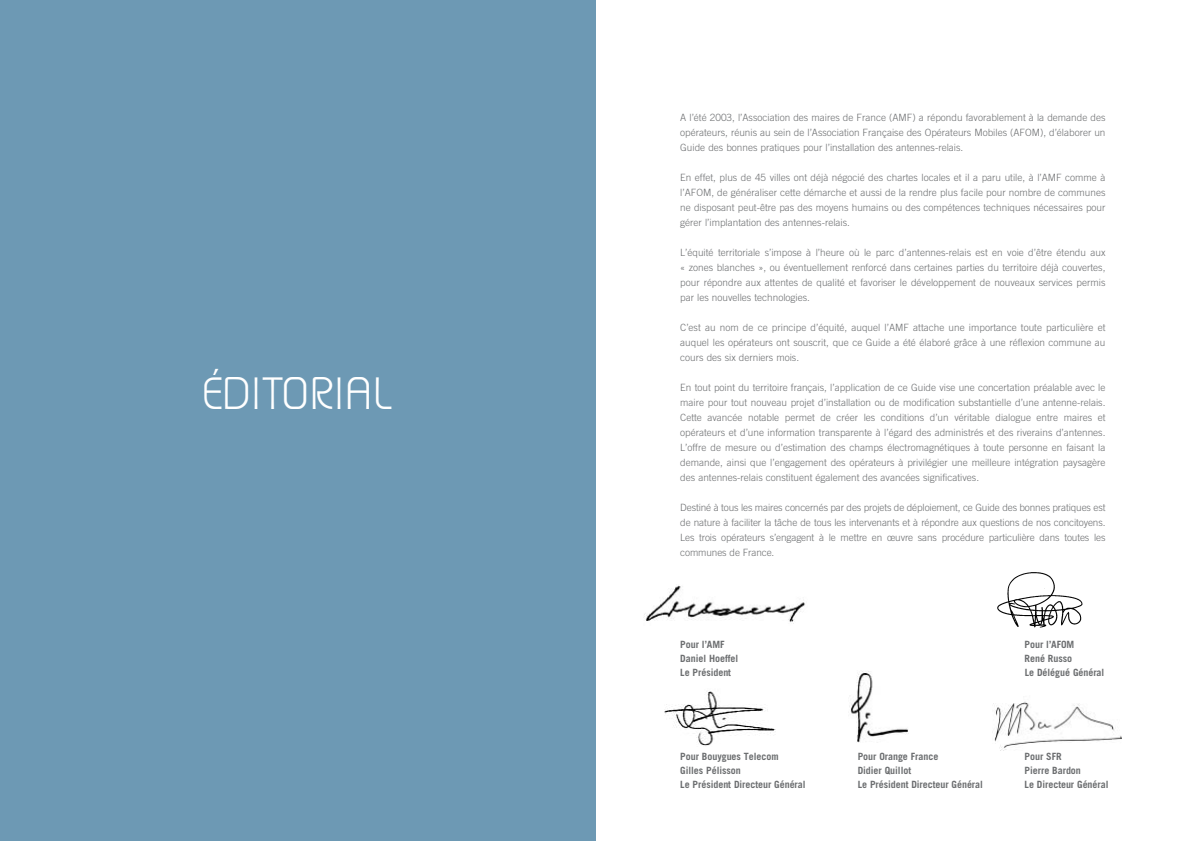
<style>
.page{position:relative;width:1190px;height:841px;background:#fff}
.page>*{position:absolute;margin:0;border:0;box-sizing:border-box;transform-origin:0 0}
.t1{font:300 40px "Prosper";letter-spacing:.09em;color:#fff}
.t2{font:300 10px/15px "Trade Gothic LT Std";color:#6c6e70;text-align:justify}
.t3{font:700 10px "Trade Gothic LT Std";letter-spacing:-.005em;color:#6c6e70}
</style>
<div class="page">
<img style="left:997px;top:572px;width:86px;height:56px">
<img style="left:849px;top:671px;width:59px;height:71px">
<img style="left:665px;top:691px;width:111px;height:55px">
<img style="left:644px;top:585px;width:161px;height:39px">
<img style="left:993px;top:701px;width:128px;height:50px">
<div style="left:0;top:0;width:595px;height:841px;background:#6d99b4"></div>
<h1 class="t1" style="left:205px;top:376px;width:189px">ÉDITORIAL</h1>
<p class="t2" style="left:680px;top:111px;width:427px">A l’été 2003, l’Association des maires de France (AMF) a répondu favorablement à la demande des opérateurs, réunis au sein de l’Association Française des Opérateurs Mobiles (AFOM), d’élaborer un Guide des bonnes pratiques pour l’installation des antennes-relais.</p>
<p class="t2" style="left:680px;top:171px;width:427px">En effet, plus de 45 villes ont déjà négocié des chartes locales et il a paru utile, à l’AMF comme à l’AFOM, de généraliser cette démarche et aussi de la rendre plus facile pour nombre de communes ne disposant peut-être pas des moyens humains ou des compétences techniques nécessaires pour gérer l’implantation des antennes-relais.</p>
<p class="t2" style="left:680px;top:246px;width:427px">L’équité territoriale s’impose à l’heure où le parc d’antennes-relais est en voie d’être étendu aux « zones blanches », ou éventuellement renforcé dans certaines parties du territoire déjà couvertes, pour répondre aux attentes de qualité et favoriser le développement de nouveaux services permis par les nouvelles technologies.</p>
<p class="t2" style="left:680px;top:321px;width:427px">C’est au nom de ce principe d’équité, auquel l’AMF attache une importance toute particulière et auquel les opérateurs ont souscrit, que ce Guide a été élaboré grâce à une réflexion commune au cours des six derniers mois.</p>
<p class="t2" style="left:680px;top:381px;width:427px">En tout point du territoire français, l’application de ce Guide vise une concertation préalable avec le maire pour tout nouveau projet d’installation ou de modification substantielle d’une antenne-relais.<br>Cette avancée notable permet de créer les conditions d’un véritable dialogue entre maires et opérateurs et d’une information transparente à l’égard des administrés et des riverains d’antennes.<br>L’offre de mesure ou d’estimation des champs électromagnétiques à toute personne en faisant la demande, ainsi que l’engagement des opérateurs à privilégier une meilleure intégration paysagère des antennes-relais constituent également des avancées significatives.</p>
<p class="t2" style="left:680px;top:501px;width:427px">Destiné à tous les maires concernés par des projets de déploiement, ce Guide des bonnes pratiques est de nature à faciliter la tâche de tous les intervenants et à répondre aux questions de nos concitoyens.<br>Les trois opérateurs s’engagent à le mettre en œuvre sans procédure particulière dans toutes les communes de France.</p>
<p class="t3" style="left:680px;top:641px;width:46px">Pour l’AMF</p>
<p class="t3" style="left:1025px;top:641px;width:51px">Pour l’AFOM</p>
<p class="t3" style="left:680px;top:655px;width:59px">Daniel Hoeffel</p>
<p class="t3" style="left:1025px;top:655px;width:49px">René Russo</p>
<p class="t3" style="left:680px;top:669px;width:52px">Le Président</p>
<p class="t3" style="left:1025px;top:669px;width:81px">Le Délégué Général</p>
<p class="t3" style="left:680px;top:753px;width:100px">Pour Bouygues Telecom</p>
<p class="t3" style="left:858px;top:753px;width:82px">Pour Orange France</p>
<p class="t3" style="left:1025px;top:753px;width:39px">Pour SFR</p>
<p class="t3" style="left:680px;top:767px;width:62px">Gilles Pélisson</p>
<p class="t3" style="left:858px;top:767px;width:55px">Didier Quillot</p>
<p class="t3" style="left:1025px;top:767px;width:58px">Pierre Bardon</p>
<p class="t3" style="left:680px;top:781px;width:127px">Le Président Directeur Général</p>
<p class="t3" style="left:858px;top:781px;width:127px">Le Président Directeur Général</p>
<p class="t3" style="left:1025px;top:781px;width:85px">Le Directeur Général</p>
</div>
